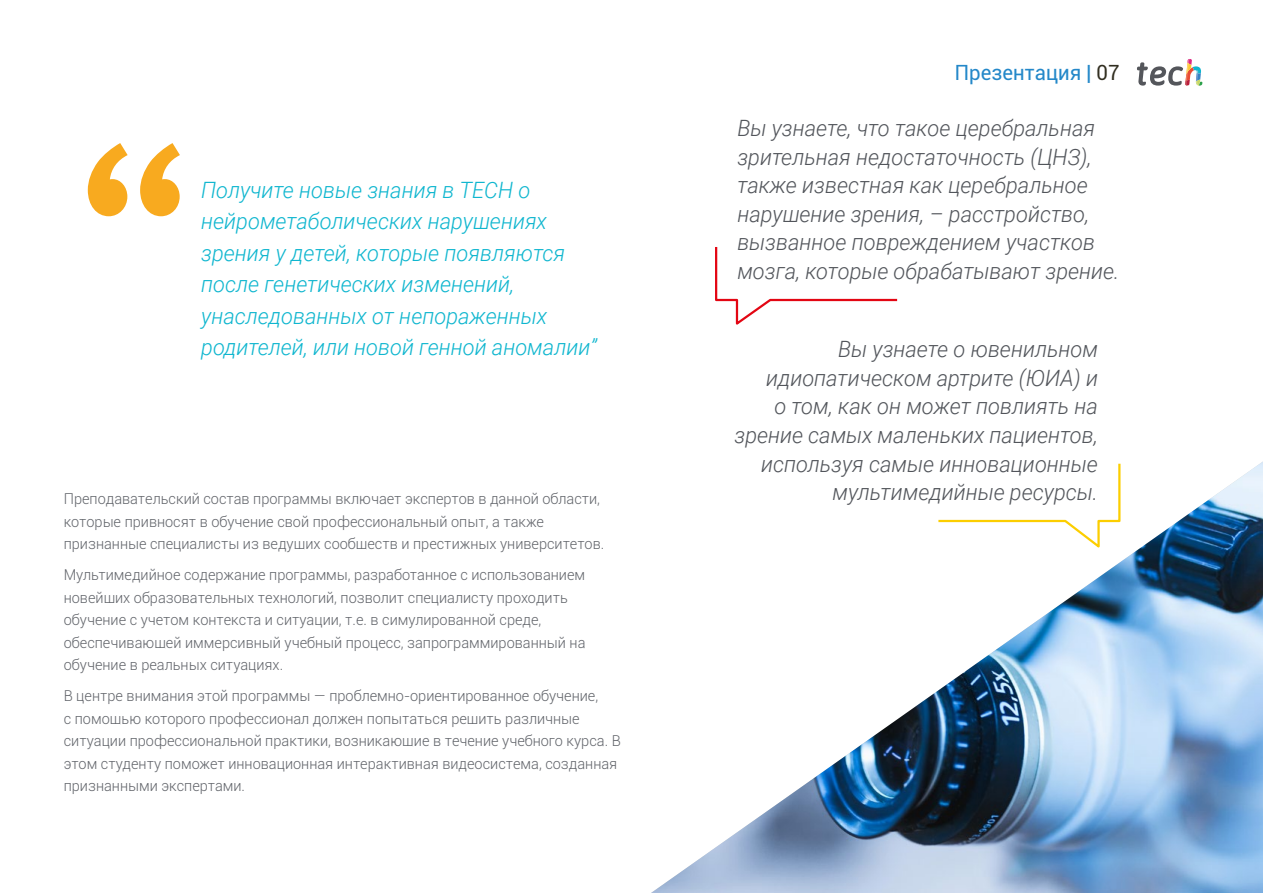
<style>
.page{position:relative;width:1263px;height:893px;background:#fff}
.page>*{position:absolute;margin:0;border:0;box-sizing:border-box;transform-origin:0 0}
.t1{font:italic 300 22.5px/28.5px "Roboto";color:#52555b;text-align:right}
.t2{font:italic 300 22.5px/31.5px "Roboto";color:#0fb6cf}
.t3{font:21px "Roboto";color:#2488c9}
.t4{font:300 15px/22.5px "Roboto";color:#61646a}
.s1{color:#312e20}
</style>
<div class="page">
<img style="left:651px;top:461px;width:612px;height:432px">
<svg style="left:936px;top:461px;width:186px;height:90px"></svg>
<svg style="left:715px;top:247px;width:183px;height:78px"></svg>
<svg style="left:88px;top:143px;width:92px;height:73px"></svg>
<svg style="left:1137px;top:59px;width:65px;height:27px"></svg>
<h1 class="t2" style="left:201px;top:173px;width:397px">Получите новые знания в TECH о нейрометаболических нарушениях зрения у детей, которые появляются после генетических изменений, унаследованных от непораженных родителей, или новой генной аномалии”</h1>
<p class="t4" style="left:64px;top:487px;width:542px">Преподавательский состав программы включает экспертов в данной области, которые привносят в обучение свой профессиональный опыт, а также признанные специалисты из ведущих сообществ и престижных университетов.</p>
<p class="t4" style="left:64px;top:563px;width:523px">Мультимедийное содержание программы, разработанное с использованием новейших образовательных технологий, позволит специалисту проходить обучение с учетом контекста и ситуации, т.е. в симулированной среде, обеспечивающей иммерсивный учебный процесс, запрограммированный на обучение в реальных ситуациях.</p>
<p class="t4" style="left:64px;top:684px;width:558px">В центре внимания этой программы — проблемно-ориентированное обучение,<br>с помощью которого профессионал должен попытаться решить различные ситуации профессиональной практики, возникающие в течение учебного курса. В этом студенту поможет инновационная интерактивная видеосистема, созданная признанными экспертами.</p>
<h2 class="t3" style="left:955px;top:57px;width:166px">Презентация | <span class="s1">07</span></h2>
<h1 class="t1" style="left:737px;top:113px;width:384px;text-align:left">Вы узнаете, что такое церебральная зрительная недостаточность (ЦНЗ), также известная как церебральное нарушение зрения, – расстройство, вызванное повреждением участков мозга, которые обрабатывают зрение.</h1>
<h1 class="t1" style="left:735px;top:334px;width:365px">Вы узнаете о ювенильном идиопатическом артрите (ЮИА) и<br>о том, как он может повлиять на зрение самых маленьких пациентов, используя самые инновационные мультимедийные ресурсы.</h1>
</div>
